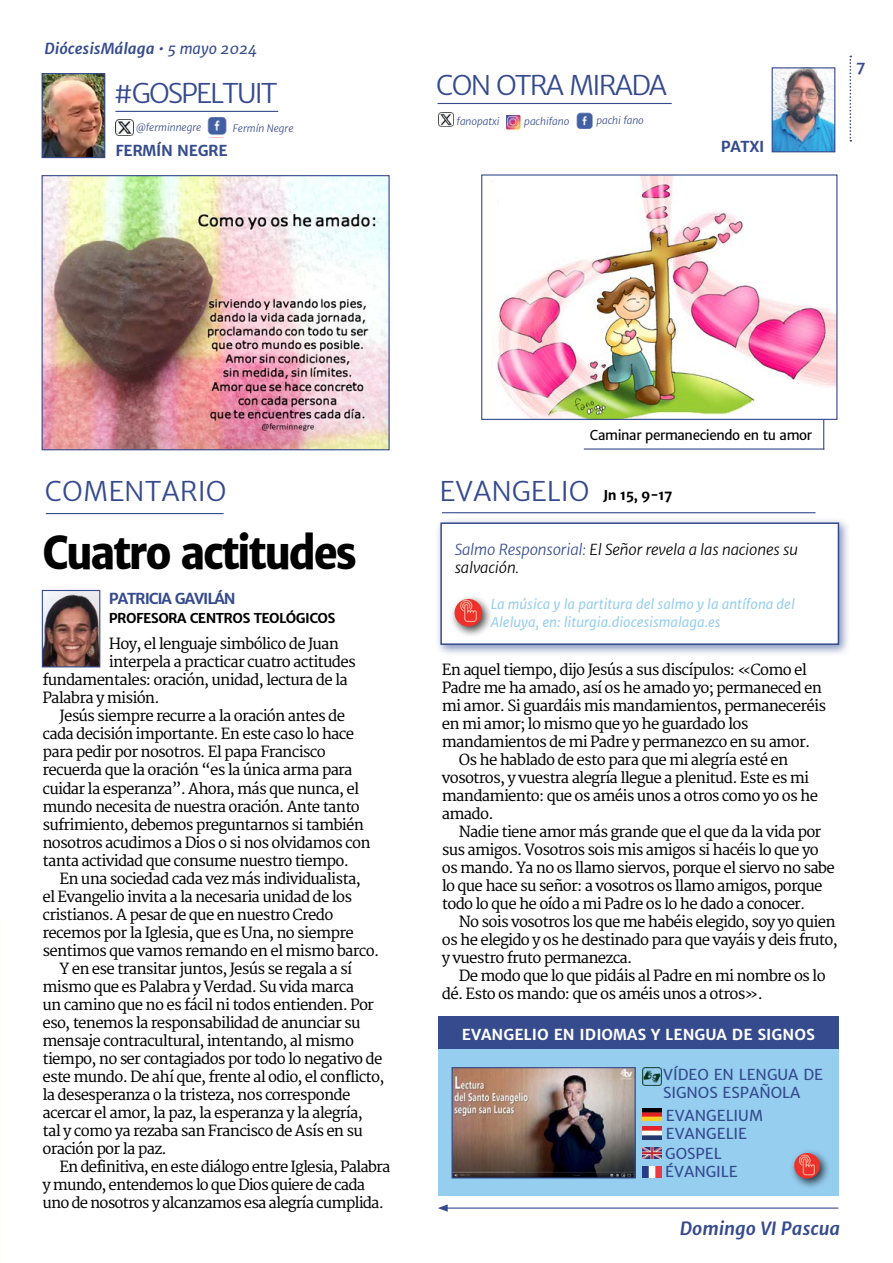
<style>
.page{position:relative;width:893px;height:1263px;background:#fff}
.page>*{position:absolute;margin:0;border:0;box-sizing:border-box;transform-origin:0 0}
.t1{font:800 45px "Merriweather Sans";letter-spacing:-.06em;color:#000;scale:.9 1}
.t2{font:27px "Merriweather Sans";color:#354b8e}
.t3{font:27px "Merriweather Sans";letter-spacing:-.07em;color:#354b8e}
.t4{font:italic 700 18px "Merriweather Sans";color:#354b8e}
.t5{font:italic 700 16.5px "Merriweather Sans";color:#354b8e}
.t6{font:15px "Merriweather";letter-spacing:-.05em;color:#000}
.t7{font:15px/18px "Merriweather Sans";color:#354b8e}
.t8{font:italic 15px/18px "Merriweather Sans";letter-spacing:-.01em;color:#000}
.t9{font:700 15px "Merriweather Sans";color:#fff}
.t10{font:italic 700 15px "Merriweather Sans";color:#354b8e}
.t11{font:700 15px "Merriweather Sans";letter-spacing:-.07em;color:#354b8e}
.t12{font:700 15px "Merriweather Sans";letter-spacing:-.02em;color:#354b8e}
.t13{font:700 15px "Merriweather Sans";letter-spacing:-.045em;color:#354b8e}
.t14{font:italic 13.5px/18px "Merriweather Sans";color:#96cef0}
.t15{font:13.5px "Merriweather Sans";letter-spacing:-.03em;color:#000}
.t16{font:700 13.5px "Merriweather Sans";letter-spacing:-.04em;color:#000}
.t17{font:italic 10.2px "Merriweather Sans";color:#354b8e}
.s1{font-weight:400}
.s2{font-weight:700;font-size:13.5px;color:#000}
.s3{color:#354b8e}
</style>
<div class="page">
<img style="left:497px;top:176px;width:338px;height:242px">
<div style="left:481px;top:174px;width:356px;height:246px;border:1px solid #354b8e"></div>
<img style="left:774px;top:69px;width:59px;height:81px">
<div style="left:772px;top:67px;width:63px;height:85px;border:1px solid #354b8e"></div>
<img style="left:438px;top:113px;width:16px;height:14px">
<img style="left:506px;top:115px;width:17px;height:17px">
<img style="left:576px;top:113px;width:16px;height:16px">
<hr style="left:445px;top:1207px;width:393px;height:2px;background:#354b8e">
<svg style="left:438px;top:1204px;width:10px;height:8px"></svg>
<hr style="left:46px;top:513px;width:178px;height:1px;background:#354b8e">
<hr style="left:442px;top:512px;width:373px;height:1px;background:#354b8e">
<img style="left:44px;top:592px;width:54px;height:73px">
<div style="left:42px;top:590px;width:58px;height:77px;border:1px solid #354b8e"></div>
<svg style="left:849px;top:56px;width:2px;height:86px"></svg>
<div style="left:435px;top:517px;width:415px;height:139px;background:#354b8e;opacity:.6"></div>
<div style="left:441px;top:523px;width:397px;height:121px;background:#fff"></div>
<div style="left:440px;top:522px;width:399px;height:123px;border:2px solid #354b8e"></div>
<div style="left:450px;top:594px;width:43px;height:43px;background:#000;opacity:.75"></div>
<img style="left:455px;top:599px;width:27px;height:27px;border-radius:14px">
<div style="left:438px;top:1016px;width:401px;height:180px;background:#96cef0"></div>
<img style="left:642px;top:1147px;width:19px;height:11px">
<div style="left:438px;top:1016px;width:401px;height:33px;background:#354b8e"></div>
<img style="left:642px;top:1166px;width:19px;height:11px">
<img style="left:642px;top:1109px;width:19px;height:11px">
<img style="left:642px;top:1127px;width:19px;height:12px">
<div style="left:789px;top:1148px;width:42px;height:42px;background:#000;opacity:.75"></div>
<img style="left:794px;top:1153px;width:26px;height:25px;border-radius:13px">
<img style="left:642px;top:1067px;width:19px;height:18px">
<img style="left:453px;top:1069px;width:181px;height:107px">
<div style="left:451px;top:1067px;width:185px;height:111px;border:1px solid #354b8e"></div>
<hr style="left:115px;top:111px;width:163px;height:1px;background:#354b8e">
<img style="left:44px;top:177px;width:344px;height:271px">
<div style="left:42px;top:175px;width:348px;height:275px;border:1px solid #354b8e"></div>
<img style="left:44px;top:75px;width:59px;height:81px">
<div style="left:42px;top:73px;width:63px;height:85px;border:1px solid #354b8e"></div>
<img style="left:207px;top:118px;width:20px;height:17px">
<img style="left:116px;top:119px;width:18px;height:17px">
<hr style="left:438px;top:103px;width:234px;height:1px;background:#354b8e">
<hr style="left:823px;top:420px;width:1px;height:30px;background:#354b8e">
<hr style="left:584px;top:448px;width:240px;height:2px;background:#354b8e">
<p class="t10" style="left:45px;top:39px;width:214px">DiócesisMálaga <span class="s1">• 5 mayo 2024</span></p>
<h2 class="t3" style="left:113px;top:77px;width:166px">#GOSPELTUIT</h2>
<p class="t12" style="left:115px;top:141px;width:114px">FERMÍN NEGRE</p>
<p class="t17" style="left:136px;top:121px;width:67px">@ferminnegre</p>
<p class="t17" style="left:233px;top:122px;width:62px">Fermín Negre</p>
<h2 class="t3" style="left:436px;top:68px;width:232px">CON OTRA MIRADA</h2>
<p class="t17" style="left:457px;top:115px;width:45px">fanopatxi</p>
<p class="t17" style="left:524px;top:115px;width:47px">pachifano</p>
<p class="t17" style="left:596px;top:114px;width:49px">pachi fano</p>
<p class="t13" style="left:721px;top:137px;width:45px">PATXI</p>
<p class="t5" style="left:856px;top:56px;width:10px">7</p>
<p class="t15" style="left:590px;top:427px;width:224px">Caminar permaneciendo en tu amor</p>
<h2 class="t2" style="left:45px;top:475px;width:183px">COMENTARIO</h2>
<h2 class="t2" style="left:440px;top:475px;width:235px">EVANGELIO <span class="s2">Jn 15, 9-17</span></h2>
<h1 class="t1" style="left:43px;top:525px;width:351px">Cuatro actitudes</h1>
<p class="t11" style="left:109px;top:589px;width:128px">PATRICIA GAVILÁN</p>
<p class="t16" style="left:109px;top:610px;width:228px">PROFESORA CENTROS TEOLÓGICOS</p>
<p class="t6" style="left:109px;top:635px;width:232px">Hoy, el lenguaje simbólico de Juan</p>
<p class="t6" style="left:109px;top:653px;width:248px">interpela a practicar cuatro actitudes</p>
<p class="t6" style="left:42px;top:671px;width:307px">fundamentales: oración, unidad, lectura de la</p>
<p class="t6" style="left:42px;top:689px;width:119px">Palabra y misión.</p>
<p class="t6" style="left:60px;top:707px;width:287px">Jesús siempre recurre a la oración antes de</p>
<p class="t6" style="left:42px;top:725px;width:313px">cada decisión importante. En este caso lo hace</p>
<p class="t6" style="left:42px;top:743px;width:285px">para pedir por nosotros. El papa Francisco</p>
<p class="t6" style="left:42px;top:761px;width:312px">recuerda que la oración “es la única arma para</p>
<p class="t6" style="left:42px;top:779px;width:318px">cuidar la esperanza”. Ahora, más que nunca, el</p>
<p class="t6" style="left:42px;top:797px;width:319px">mundo necesita de nuestra oración. Ante tanto</p>
<p class="t6" style="left:42px;top:815px;width:323px">sufrimiento, debemos preguntarnos si también</p>
<p class="t6" style="left:42px;top:833px;width:330px">nosotros acudimos a Dios o si nos olvidamos con</p>
<p class="t6" style="left:42px;top:851px;width:308px">tanta actividad que consume nuestro tiempo.</p>
<p class="t6" style="left:60px;top:869px;width:303px">En una sociedad cada vez más individualista,</p>
<p class="t6" style="left:42px;top:887px;width:311px">el Evangelio invita a la necesaria unidad de los</p>
<p class="t6" style="left:42px;top:905px;width:292px">cristianos. A pesar de que en nuestro Credo</p>
<p class="t6" style="left:42px;top:923px;width:313px">recemos por la Iglesia, que es Una, no siempre</p>
<p class="t6" style="left:42px;top:941px;width:338px">sentimos que vamos remando en el mismo barco.</p>
<p class="t6" style="left:60px;top:959px;width:294px">Y en ese transitar juntos, Jesús se regala a sí</p>
<p class="t6" style="left:42px;top:977px;width:313px">mismo que es Palabra y Verdad. Su vida marca</p>
<p class="t6" style="left:42px;top:995px;width:333px">un camino que no es fácil ni todos entienden. Por</p>
<p class="t6" style="left:42px;top:1013px;width:320px">eso, tenemos la responsabilidad de anunciar su</p>
<p class="t6" style="left:42px;top:1031px;width:313px">mensaje contracultural, intentando, al mismo</p>
<p class="t6" style="left:42px;top:1049px;width:342px">tiempo, no ser contagiados por todo lo negativo de</p>
<p class="t6" style="left:42px;top:1067px;width:343px">este mundo. De ahí que, frente al odio, el conflicto,</p>
<p class="t6" style="left:42px;top:1085px;width:309px">la desesperanza o la tristeza, nos corresponde</p>
<p class="t6" style="left:42px;top:1103px;width:322px">acercar el amor, la paz, la esperanza y la alegría,</p>
<p class="t6" style="left:42px;top:1121px;width:322px">tal y como ya rezaba san Francisco de Asís en su</p>
<p class="t6" style="left:42px;top:1139px;width:126px">oración por la paz.</p>
<p class="t6" style="left:60px;top:1157px;width:332px">En definitiva, en este diálogo entre Iglesia, Palabra</p>
<p class="t6" style="left:42px;top:1175px;width:324px">y mundo, entendemos lo que Dios quiere de cada</p>
<p class="t6" style="left:42px;top:1193px;width:343px">uno de nosotros y alcanzamos esa alegría cumplida.</p>
<p class="t8" style="left:455px;top:541px;width:345px"><span class="s3">Salmo Responsorial:</span> El Señor revela a las naciones su salvación.</p>
<p class="t14" style="left:491px;top:595px;width:306px">La música y la partitura del salmo y la antífona del<br>Aleluya, en: liturgia.diocesismalaga.es</p>
<p class="t6" style="left:442px;top:661px;width:367px">En aquel tiempo, dijo Jesús a sus discípulos: «Como el</p>
<p class="t6" style="left:442px;top:679px;width:382px">Padre me ha amado, así os he amado yo; permaneced en</p>
<p class="t6" style="left:442px;top:697px;width:386px">mi amor. Si guardáis mis mandamientos, permaneceréis</p>
<p class="t6" style="left:442px;top:715px;width:308px">en mi amor; lo mismo que yo he guardado los</p>
<p class="t6" style="left:442px;top:733px;width:370px">mandamientos de mi Padre y permanezco en su amor.</p>
<p class="t6" style="left:459px;top:751px;width:331px">Os he hablado de esto para que mi alegría esté en</p>
<p class="t6" style="left:442px;top:769px;width:369px">vosotros, y vuestra alegría llegue a plenitud. Este es mi</p>
<p class="t6" style="left:442px;top:787px;width:378px">mandamiento: que os améis unos a otros como yo os he</p>
<p class="t6" style="left:442px;top:805px;width:53px">amado.</p>
<p class="t6" style="left:459px;top:823px;width:364px">Nadie tiene amor más grande que el que da la vida por</p>
<p class="t6" style="left:442px;top:841px;width:378px">sus amigos. Vosotros sois mis amigos si hacéis lo que yo</p>
<p class="t6" style="left:442px;top:859px;width:394px">os mando. Ya no os llamo siervos, porque el siervo no sabe</p>
<p class="t6" style="left:442px;top:877px;width:382px">lo que hace su señor: a vosotros os llamo amigos, porque</p>
<p class="t6" style="left:442px;top:895px;width:365px">todo lo que he oído a mi Padre os lo he dado a conocer.</p>
<p class="t6" style="left:459px;top:913px;width:378px">No sois vosotros los que me habéis elegido, soy yo quien</p>
<p class="t6" style="left:442px;top:931px;width:397px">os he elegido y os he destinado para que vayáis y deis fruto,</p>
<p class="t6" style="left:442px;top:949px;width:192px">y vuestro fruto permanezca.</p>
<p class="t6" style="left:459px;top:967px;width:368px">De modo que lo que pidáis al Padre en mi nombre os lo</p>
<p class="t6" style="left:442px;top:985px;width:323px">dé. Esto os mando: que os améis unos a otros».</p>
<p class="t9" style="left:462px;top:1025px;width:354px">EVANGELIO EN IDIOMAS Y LENGUA DE SIGNOS</p>
<p class="t7" style="left:663px;top:1065px;width:161px">VÍDEO EN LENGUA DE<br>SIGNOS ESPAÑOLA</p>
<p class="t7" style="left:666px;top:1106px;width:99px">EVANGELIUM<br>EVANGELIE</p>
<p class="t7" style="left:665px;top:1144px;width:74px">GOSPEL<br>ÉVANGILE</p>
<p class="t4" style="left:680px;top:1217px;width:162px">Domingo VI Pascua</p>
</div>
